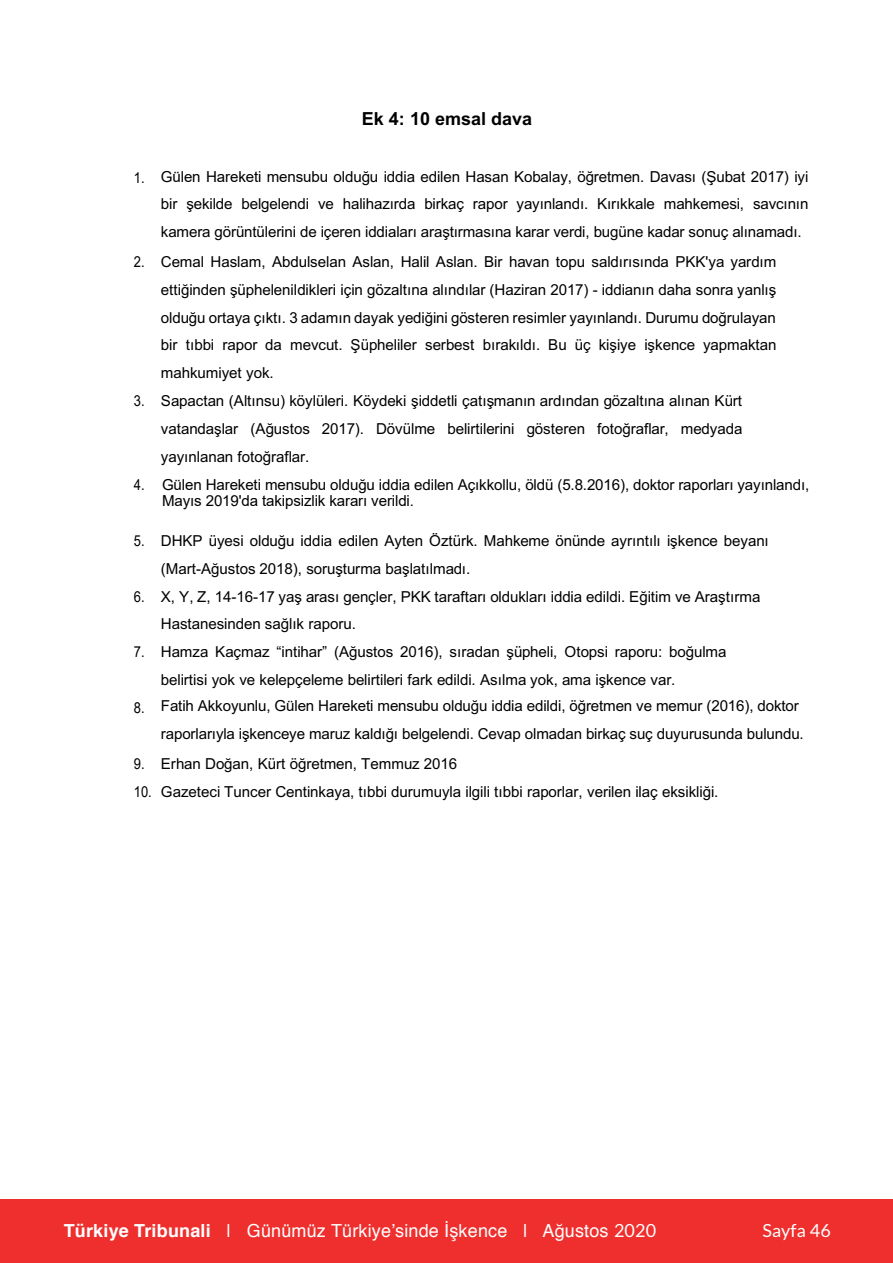
<style>
.page{position:relative;width:893px;height:1263px;background:#fff}
.page>*{position:absolute;margin:0;border:0;box-sizing:border-box;transform-origin:0 0}
.t1{font:18px "Helvetica";letter-spacing:.01em;color:#fff}
.t2{font:700 18px "Arial";letter-spacing:.005em;color:#000}
.t3{font:18px "Lato";letter-spacing:.01em;color:#fff}
.t4{font:15.15px/27.9px "Arial";letter-spacing:-.01em;color:#000;scale:.86 1}
.s1{font-weight:700}
.s2{font-family:"Lato"}
</style>
<div class="page">
<div style="left:0;top:1199px;width:893px;height:64px;background:#ee2f2d"></div>
<p class="t2" style="left:362px;top:106px;width:172px">Ek 4: 10 emsal dava</p>
<p class="t4" style="left:161px;top:162px;width:754px;text-align:justify;text-indent:-27px">1. Gülen Hareketi mensubu olduğu iddia edilen Hasan Kobalay, öğretmen. Davası (Şubat 2017) iyi bir şekilde belgelendi ve halihazırda birkaç rapor yayınlandı. Kırıkkale mahkemesi, savcının kamera görüntülerini de içeren iddiaları araştırmasına karar verdi, bugüne kadar sonuç alınamadı.</p>
<p class="t4" style="left:161px;top:247px;width:717px;text-align:justify;text-indent:-27px">2. Cemal Haslam, Abdulselan Aslan, Halil Aslan. Bir havan topu saldırısında PKK'ya yardım ettiğinden şüphelenildikleri için gözaltına alındılar (Haziran 2017) - iddianın daha sonra yanlış olduğu ortaya çıktı. 3 adamın dayak yediğini gösteren resimler yayınlandı. Durumu doğrulayan bir tıbbi rapor da mevcut. Şüpheliler serbest bırakıldı. Bu üç kişiye işkence yapmaktan mahkumiyet yok.</p>
<p class="t4" style="left:161px;top:387px;width:678px;text-align:justify;text-indent:-27px">3. Sapactan (Altınsu) köylüleri. Köydeki şiddetli çatışmanın ardından gözaltına alınan Kürt vatandaşlar (Ağustos 2017). Dövülme belirtilerini gösteren fotoğraflar, medyada yayınlanan fotoğraflar.</p>
<p class="t4" style="left:162px;top:476px;width:754px;line-height:16.4px;text-indent:-28px">4. Gülen Hareketi mensubu olduğu iddia edilen Açıkkollu, öldü (5.8.2016), doktor raporları yayınlandı,<br>Mayıs 2019'da takipsizlik kararı verildi.</p>
<p class="t4" style="left:161px;top:526px;width:708px;text-indent:-27px">5. DHKP üyesi olduğu iddia edilen Ayten Öztürk. Mahkeme önünde ayrıntılı işkence beyanı (Mart-Ağustos 2018), soruşturma başlatılmadı.</p>
<p class="t4" style="left:161px;top:582px;width:699px;line-height:27.3px;text-indent:-27px">6. X, Y, Z, 14-16-17 yaş arası gençler, PKK taraftarı oldukları iddia edildi. Eğitim ve Araştırma<br>Hastanesinden sağlık raporu.</p>
<p class="t4" style="left:161px;top:638px;width:659px;text-indent:-27px">7. Hamza Kaçmaz “intihar” (Ağustos 2016), sıradan şüpheli, Otopsi raporu: boğulma belirtisi yok ve kelepçeleme belirtileri fark edildi. Asılma yok, ama işkence var.</p>
<p class="t4" style="left:161px;top:692px;width:749px;text-indent:-27px">8. Fatih Akkoyunlu, Gülen Hareketi mensubu olduğu iddia edildi, öğretmen ve memur (2016), doktor raporlarıyla işkenceye maruz kaldığı belgelendi. Cevap olmadan birkaç suç duyurusunda bulundu.</p>
<p class="t4" style="left:134px;top:749px;width:377px">9. Erhan Doğan, Kürt öğretmen, Temmuz 2016</p>
<p class="t4" style="left:134px;top:777px;width:681px">10. Gazeteci Tuncer Centinkaya, tıbbi durumuyla ilgili tıbbi raporlar, verilen ilaç eksikliği.</p>
<p class="t1" style="left:64px;top:1217px;width:594px"><span class="s1">Türkiye Tribunali</span> | Günümüz Türkiye’sinde İşkence | Ağustos <span class="s2">2020</span></p>
<p class="t3" style="left:762px;top:1220px;width:70px">Sayfa 46</p>
</div>
